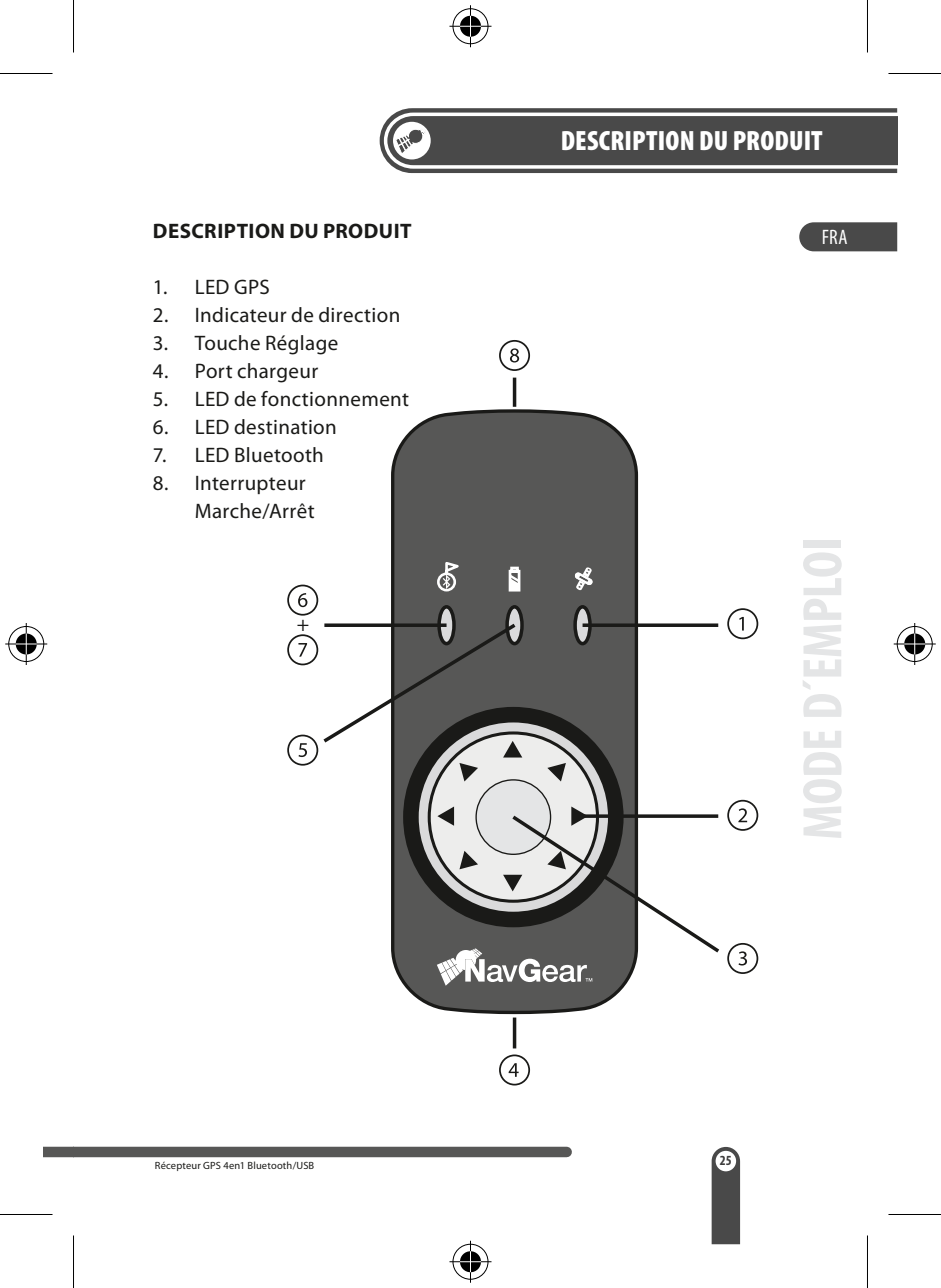
<style>
.page{position:relative;width:941px;height:1288px;background:#fff}
.page>*{position:absolute;margin:0;border:0;box-sizing:border-box;transform-origin:0 0}
.t1{font:700 condensed 56px "Myriad Pro";letter-spacing:-.01em;color:#e4e5e6}
.Überschrift_Ebene_1{font:900 condensed 28px "Myriad Pro";letter-spacing:.01em;color:#fff}
.Aufzählung_Ebene_1_Z{font:21px "Myriad Pro";letter-spacing:.015em;color:#1a1a18}
.Überschrift_Ebene_1-2{font:700 21px "Myriad Pro";letter-spacing:.025em;color:#1a1a18}
.Fließtext_Ebenen_2_3{font:21px "Myriad Pro";letter-spacing:.015em;color:#1a1a18}
.t2{font:condensed 21px "Myriad Pro";color:#fff}
.t3{font:700 condensed 14px "Myriad Pro";color:#3d3c3c}
.t4{font:10.5px "Myriad Pro";letter-spacing:.015em;color:#1a1a18}
</style>
<div class="page">
<div style="left:44px;top:1147px;width:30px;height:10px;background:#575756"></div>
<div style="left:74px;top:1147px;width:493px;height:10px;background:#575756"></div>
<svg style="left:711px;top:1147px;width:29px;height:97px;background:#676767"></svg>
<svg style="left:380px;top:108px;width:517px;height:65px;background:#646464"></svg>
<svg style="left:799px;top:222px;width:98px;height:29px;background:#515151"></svg>
<svg style="left:391px;top:409px;width:247px;height:605px;background:#60605f"></svg>
<div style="left:403px;top:707px;width:220px;height:220px;background:#1a1a18;border-radius:50%"></div>
<svg style="left:417px;top:721px;width:193px;height:192px;fill:#dadadb"></svg>
<div style="left:429px;top:733px;width:168px;height:168px;background:#ededec;border-radius:50%"></div>
<div style="left:476px;top:780px;width:74px;height:74px;background:#e4e5e6;border-radius:50%"></div>
<svg style="left:503px;top:749px;width:5px;height:9px"></svg>
<svg style="left:503px;top:875px;width:5px;height:8px"></svg>
<svg style="left:459px;top:851px;width:19px;height:18px"></svg>
<svg style="left:437px;top:807px;width:17px;height:19px"></svg>
<svg style="left:459px;top:763px;width:19px;height:18px"></svg>
<div style="left:505px;top:605px;width:19px;height:40px;border:4px solid #1a1a18;border-radius:50%"></div>
<svg style="left:575px;top:607px;width:15px;height:37px"></svg>
<div style="left:573px;top:605px;width:19px;height:40px;border:4px solid #1a1a18;border-radius:50%"></div>
<svg style="left:574px;top:567px;width:19px;height:24px"></svg>
<svg style="left:437px;top:948px;width:155px;height:38px"></svg>
<svg style="left:508px;top:622px;width:212px;height:334px"></svg>
<hr style="left:513px;top:1018px;width:3px;height:30px;background:#1a1a18">
<svg style="left:323px;top:377px;width:196px;height:369px"></svg>
<div style="left:727px;top:608px;width:31px;height:31px;border:2px solid #1a1a18;border-radius:50%"></div>
<svg style="left:739px;top:617px;width:5px;height:14px"></svg>
<div style="left:727px;top:800px;width:31px;height:31px;border:2px solid #1a1a18;border-radius:50%"></div>
<svg style="left:738px;top:808px;width:9px;height:14px"></svg>
<div style="left:727px;top:943px;width:31px;height:31px;border:2px solid #1a1a18;border-radius:50%"></div>
<svg style="left:738px;top:951px;width:9px;height:14px"></svg>
<div style="left:499px;top:1054px;width:31px;height:31px;border:2px solid #1a1a18;border-radius:50%"></div>
<svg style="left:508px;top:1063px;width:10px;height:14px"></svg>
<div style="left:287px;top:735px;width:31px;height:31px;border:2px solid #1a1a18;border-radius:50%"></div>
<svg style="left:298px;top:743px;width:9px;height:14px"></svg>
<div style="left:287px;top:585px;width:31px;height:31px;border:2px solid #1a1a18;border-radius:50%"></div>
<svg style="left:298px;top:593px;width:9px;height:14px"></svg>
<div style="left:287px;top:634px;width:31px;height:31px;border:2px solid #1a1a18;border-radius:50%"></div>
<svg style="left:298px;top:643px;width:9px;height:14px"></svg>
<div style="left:499px;top:340px;width:31px;height:31px;border:2px solid #1a1a18;border-radius:50%"></div>
<svg style="left:510px;top:348px;width:9px;height:14px"></svg>
<hr style="left:0;top:73px;width:52px;height:1px;background:#000">
<hr style="left:888px;top:73px;width:53px;height:1px;background:#000">
<hr style="left:0;top:1214px;width:52px;height:1px;background:#000">
<hr style="left:888px;top:1214px;width:53px;height:1px;background:#000">
<hr style="left:73px;top:0;width:1px;height:52px;background:#000">
<hr style="left:73px;top:1235px;width:1px;height:53px;background:#000">
<hr style="left:867px;top:0;width:1px;height:52px;background:#000">
<hr style="left:867px;top:1235px;width:1px;height:53px;background:#000">
<div style="left:451px;top:7px;width:39px;height:39px;border:4px solid #fff;border-radius:50%"></div>
<svg style="left:449px;top:24px;width:42px;height:4px"></svg>
<div style="left:468px;top:5px;width:5px;height:42px;background:#fff"></div>
<div style="left:458px;top:14px;width:25px;height:25px;border:4px solid #fff;border-radius:50%"></div>
<div style="left:452px;top:8px;width:36px;height:36px;border:1px solid #000;border-radius:50%"></div>
<hr style="left:449px;top:26px;width:42px;height:1px;background:#000">
<hr style="left:470px;top:5px;width:1px;height:42px;background:#000">
<svg style="left:460px;top:16px;width:21px;height:21px"></svg>
<div style="left:451px;top:1242px;width:39px;height:39px;border:4px solid #fff;border-radius:50%"></div>
<svg style="left:449px;top:1260px;width:42px;height:4px"></svg>
<div style="left:468px;top:1241px;width:5px;height:42px;background:#fff"></div>
<div style="left:458px;top:1249px;width:25px;height:25px;border:4px solid #fff;border-radius:50%"></div>
<div style="left:452px;top:1244px;width:36px;height:36px;border:1px solid #000;border-radius:50%"></div>
<hr style="left:449px;top:1261px;width:42px;height:1px;background:#000">
<hr style="left:470px;top:1241px;width:1px;height:42px;background:#000">
<svg style="left:460px;top:1251px;width:21px;height:21px"></svg>
<div style="left:7px;top:624px;width:39px;height:40px;border:4px solid #fff;border-radius:50%"></div>
<hr style="left:5px;top:642px;width:42px;height:4px;background:#fff">
<svg style="left:24px;top:623px;width:4px;height:42px"></svg>
<div style="left:14px;top:631px;width:25px;height:26px;border:4px solid #fff;border-radius:50%"></div>
<div style="left:8px;top:626px;width:36px;height:36px;border:1px solid #000;border-radius:50%"></div>
<hr style="left:5px;top:643px;width:42px;height:2px;background:#000">
<hr style="left:26px;top:623px;width:1px;height:42px;background:#000">
<div style="left:16px;top:633px;width:21px;height:21px;background:#000;border-radius:50%"></div>
<hr style="left:16px;top:643px;width:21px;height:2px;background:#fff">
<svg style="left:26px;top:633px;width:1px;height:21px"></svg>
<div style="left:895px;top:624px;width:39px;height:40px;border:4px solid #fff;border-radius:50%"></div>
<svg style="left:895px;top:642px;width:39px;height:4px"></svg>
<svg style="left:912px;top:623px;width:5px;height:42px"></svg>
<div style="left:902px;top:631px;width:25px;height:26px;border:4px solid #fff;border-radius:50%"></div>
<div style="left:897px;top:626px;width:35px;height:36px;border:1px solid #000;border-radius:50%"></div>
<hr style="left:893px;top:643px;width:42px;height:2px;background:#000">
<hr style="left:914px;top:623px;width:1px;height:42px;background:#000">
<div style="left:904px;top:633px;width:21px;height:21px;background:#000;border-radius:50%"></div>
<hr style="left:904px;top:643px;width:21px;height:2px;background:#fff">
<svg style="left:914px;top:633px;width:1px;height:21px"></svg>
<p class="Überschrift_Ebene_1-2" style="left:153px;top:217px;width:260px">DESCRIPTION DU PRODUIT</p>
<p class="Aufzählung_Ebene_1_Z" style="left:153px;top:274px;width:118px">1. LED GPS</p>
<p class="Aufzählung_Ebene_1_Z" style="left:153px;top:302px;width:249px">2. Indicateur de direction</p>
<p class="Aufzählung_Ebene_1_Z" style="left:153px;top:330px;width:187px">3. Touche Réglage</p>
<p class="Aufzählung_Ebene_1_Z" style="left:153px;top:358px;width:167px">4. Port chargeur</p>
<p class="Aufzählung_Ebene_1_Z" style="left:153px;top:386px;width:258px">5. LED de fonctionnement</p>
<p class="Aufzählung_Ebene_1_Z" style="left:153px;top:414px;width:185px">6. LED destination</p>
<p class="Aufzählung_Ebene_1_Z" style="left:153px;top:442px;width:172px">7. LED Bluetooth</p>
<p class="Aufzählung_Ebene_1_Z" style="left:153px;top:470px;width:154px">8. Interrupteur</p>
<p class="Fließtext_Ebenen_2_3" style="left:195px;top:498px;width:121px">Marche/Arrêt</p>
<p class="Aufzählung_Ebene_1_Z" style="left:297px;top:611px;width:14px">+</p>
<p class="t4" style="left:155px;top:1159px;width:161px">Récepteur GPS 4en1 Bluetooth/USB</p>
<p class="Überschrift_Ebene_1" style="left:561px;top:125px;width:62px">DESCRIPTI</p>
<p class="Überschrift_Ebene_1" style="left:665px;top:125px;width:148px">ON DU PRODUIT</p>
<p class="t2" style="left:822px;top:224px;width:27px">fra</p>
<h1 class="t1" style="left:787px;top:840px;width:304px;rotate:-90deg">MODE D´EMPLOI</h1>
<p class="t3" style="left:720px;top:1152px;width:14px">25</p>
</div>
